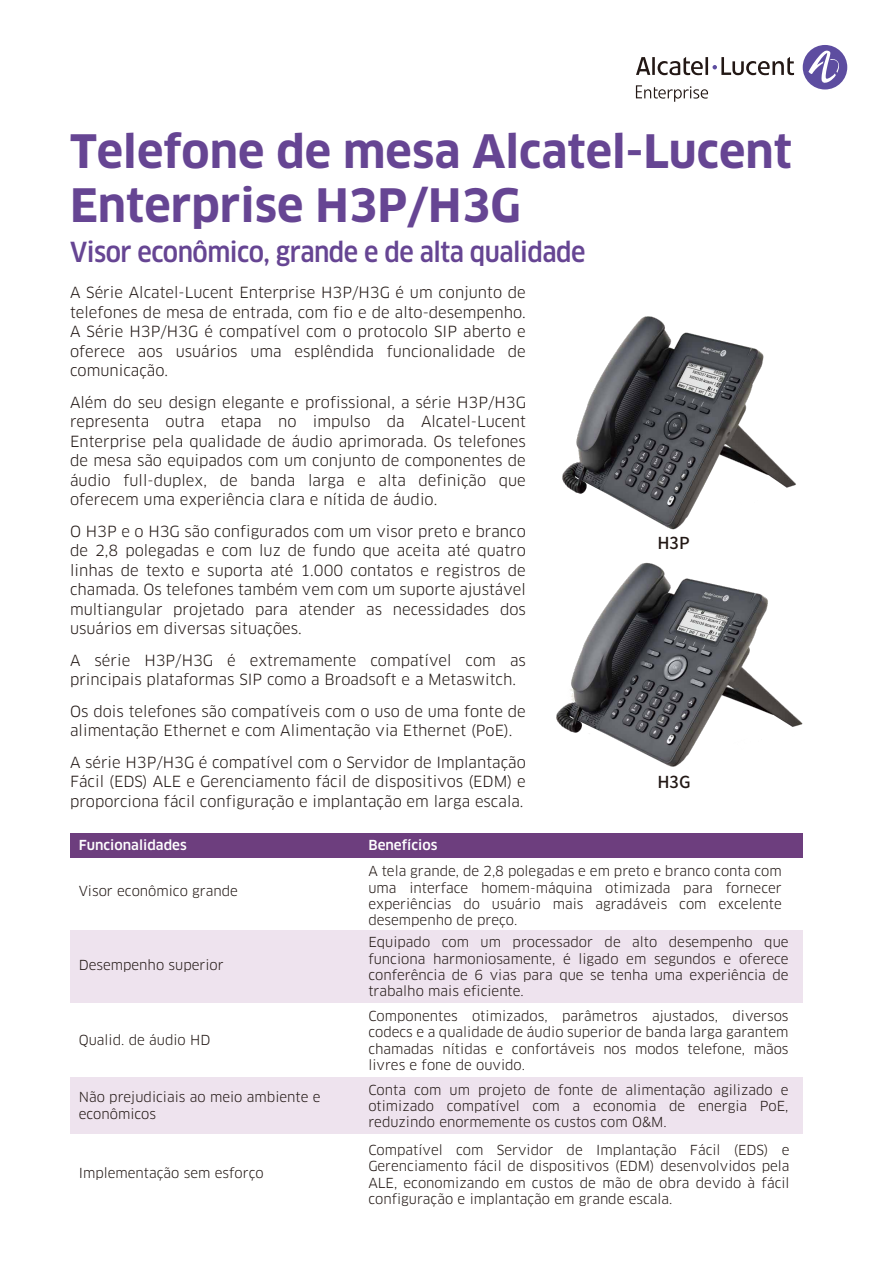
<style>
.page{position:relative;width:893px;height:1263px;background:#fff}
.page>*{position:absolute;margin:0;border:0;box-sizing:border-box;transform-origin:0 0}
.t1{font:700 45px/54px "Clan OT";color:#664593}
.t2{font:500 condensed 27px "Clan OT";letter-spacing:-.02em;color:#664593}
.t3{font:500 16.5px "Noto Sans CJ Ksc";color:#221815}
.t4{font:15px/19.5px "Clan OT";color:#221815;text-align:justify}
.t5{font:13.5px/16.2px "Clan OT";color:#221815;text-align:justify}
.t6{font:500 13.5px "Clan OT";color:#fff}
</style>
<div class="page">
<div style="left:70px;top:833px;width:732px;height:25px;background:#6d3e7e"></div>
<div style="left:70px;top:930px;width:732px;height:73px;background:#eee3ee"></div>
<div style="left:70px;top:1077px;width:732px;height:57px;background:#eee3ee"></div>
<img style="left:562px;top:316px;width:234px;height:214px">
<img style="left:556px;top:562px;width:247px;height:205px">
<svg style="left:636px;top:45px;width:211px;height:57px"></svg>
<h1 class="t1" style="left:70px;top:125px;width:723px">Telefone de mesa Alcatel-Lucent<br>Enterprise H3P/H3G</h1>
<h2 class="t2" style="left:70px;top:236px;width:517px">Visor econômico, grande e de alta qualidade</h2>
<p class="t4" style="left:70px;top:283px;width:457px">A Série Alcatel-Lucent Enterprise H3P/H3G é um conjunto de telefones de mesa de entrada, com fio e de alto-desempenho.<br>A Série H3P/H3G é compatível com o protocolo SIP aberto e oferece aos usuários uma esplêndida funcionalidade de comunicação.</p>
<p class="t4" style="left:70px;top:392px;width:457px">Além do seu design elegante e profissional, a série H3P/H3G representa outra etapa no impulso da Alcatel-Lucent Enterprise pela qualidade de áudio aprimorada. Os telefones de mesa são equipados com um conjunto de componentes de áudio full-duplex, de banda larga e alta definição que oferecem uma experiência clara e nítida de áudio.</p>
<p class="t4" style="left:70px;top:521px;width:457px">O H3P e o H3G são configurados com um visor preto e branco de 2,8 polegadas e com luz de fundo que aceita até quatro linhas de texto e suporta até 1.000 contatos e registros de chamada. Os telefones também vem com um suporte ajustável multiangular projetado para atender as necessidades dos usuários em diversas situações.</p>
<p class="t4" style="left:70px;top:650px;width:457px">A série H3P/H3G é extremamente compatível com as principais plataformas SIP como a Broadsoft e a Metaswitch.</p>
<p class="t4" style="left:70px;top:701px;width:457px">Os dois telefones são compatíveis com o uso de uma fonte de alimentação Ethernet e com Alimentação via Ethernet (PoE).</p>
<p class="t4" style="left:70px;top:752px;width:457px">A série H3P/H3G é compatível com o Servidor de Implantação Fácil (EDS) ALE e Gerenciamento fácil de dispositivos (EDM) e proporciona fácil configuração e implantação em larga escala.</p>
<p class="t6" style="left:79px;top:837px;width:110px">Funcionalidades</p>
<p class="t6" style="left:368px;top:837px;width:71px">Benefícios</p>
<p class="t5" style="left:79px;top:883px;width:161px">Visor econômico grande</p>
<p class="t3" style="left:657px;top:534px;width:34px">H3P</p>
<p class="t3" style="left:657px;top:773px;width:35px">H3G</p>
<p class="t5" style="left:368px;top:863px;width:415px">A tela grande, de 2,8 polegadas e em preto e branco conta com uma interface homem-máquina otimizada para fornecer experiências do usuário mais agradáveis com excelente desempenho de preço.</p>
<p class="t5" style="left:79px;top:957px;width:146px">Desempenho superior</p>
<p class="t5" style="left:79px;top:1032px;width:133px">Qualid. de áudio HD</p>
<p class="t5" style="left:368px;top:934px;width:422px">Equipado com um processador de alto desempenho que funciona harmoniosamente, é ligado em segundos e oferece conferência de 6 vias para que se tenha uma experiência de trabalho mais eficiente.</p>
<p class="t5" style="left:368px;top:1008px;width:422px">Componentes otimizados, parâmetros ajustados, diversos codecs e a qualidade de áudio superior de banda larga garantem chamadas nítidas e confortáveis nos modos telefone, mãos livres e fone de ouvido.</p>
<p class="t5" style="left:79px;top:1089px;width:243px">Não prejudiciais ao meio ambiente e econômicos</p>
<p class="t5" style="left:368px;top:1082px;width:422px">Conta com um projeto de fonte de alimentação agilizado e otimizado compatível com a economia de energia PoE, reduzindo enormemente os custos com O&amp;M.</p>
<p class="t5" style="left:79px;top:1165px;width:186px">Implementação sem esforço</p>
<p class="t5" style="left:368px;top:1142px;width:423px">Compatível com Servidor de Implantação Fácil (EDS) e Gerenciamento fácil de dispositivos (EDM) desenvolvidos pela ALE, economizando em custos de mão de obra devido à fácil configuração e implantação em grande escala.</p>
</div>
